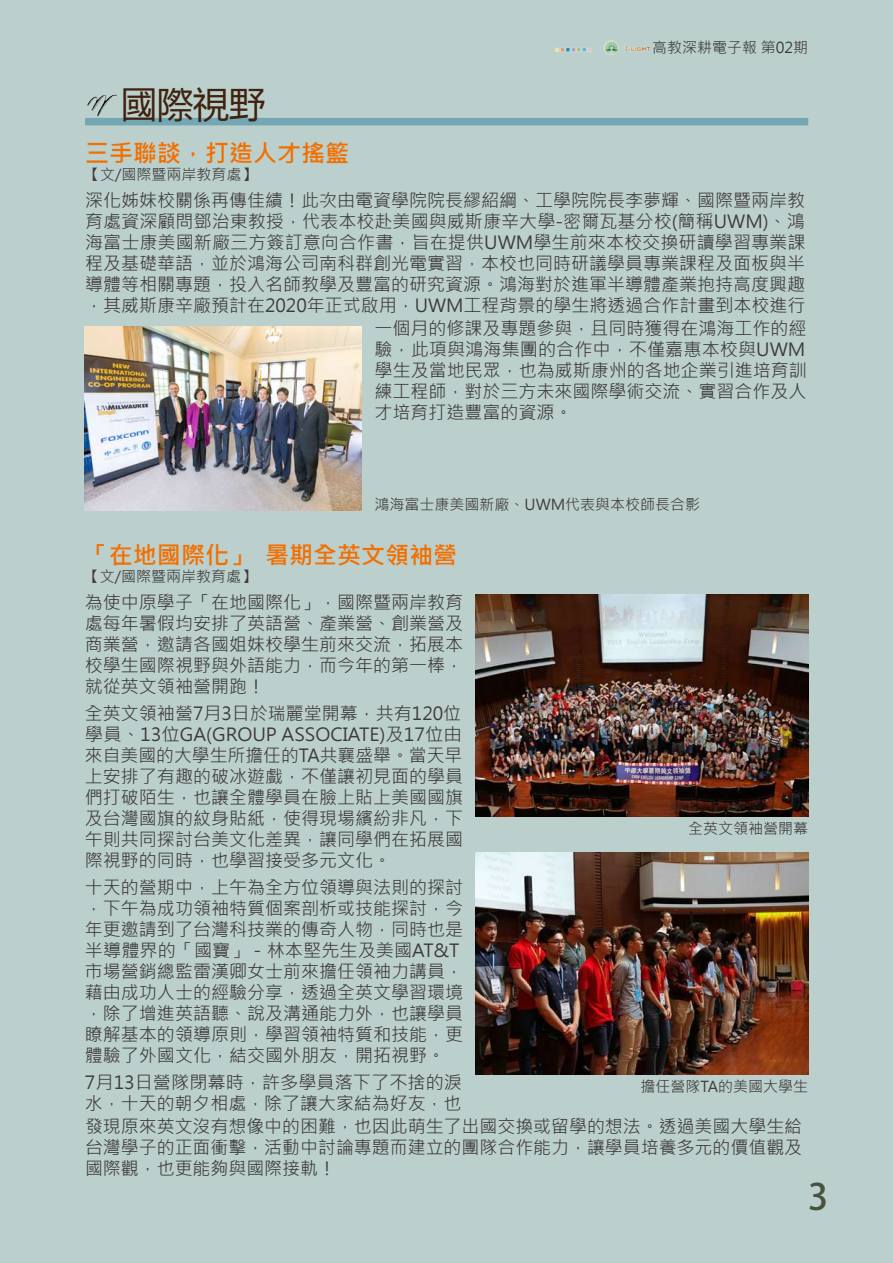
<style>
.page{position:relative;width:893px;height:1263px;background:#bbd0cd}
.page>*{position:absolute;margin:0;border:0;box-sizing:border-box;transform-origin:0 0}
.t1{font:36px "Microsoft Ya Hei";color:#40220f}
.t2{font:700 36px "Adobe Fan Heiti Std";color:rgb(23 28 0/.7)}
.t3{font:700 24px "Microsoft Jheng Hei";color:#f26f00}
.t4{font:18px/21px "Microsoft Jheng Hei";color:#3e3a39;text-align:justify}
.t5{font:15px "Microsoft Jheng Hei";color:#3e3a39}
</style>
<div class="page">
<div style="left:85px;top:118px;width:723px;height:7px;background:#74a7b4"></div>
<img style="left:87px;top:94px;width:31px;height:23px">
<img style="left:475px;top:594px;width:333px;height:222px">
<img style="left:475px;top:852px;width:333px;height:222px">
<img style="left:555px;top:40px;width:95px;height:15px">
<img style="left:85px;top:326px;width:277px;height:185px">
<p class="t5" style="left:652px;top:38px;width:158px">高教深耕電子報 第02期</p>
<h1 class="t1" style="left:85px;top:80px;width:181px">　國際視野</h1>
<h2 class="t3" style="left:85px;top:138px;width:265px">三手聯談，打造人才搖籃</h2>
<p class="t5" style="left:85px;top:165px;width:173px">【文/國際暨兩岸教育處】</p>
<p class="t4" style="left:85px;top:190px;width:722px">深化姊妹校關係再傳佳績！此次由電資學院院長繆紹綱、工學院院長李夢輝、國際暨兩岸教育處資深顧問鄧治東教授，代表本校赴美國與威斯康辛大學-密爾瓦基分校(簡稱UWM)、鴻海富士康美國新廠三方簽訂意向合作書，旨在提供UWM學生前來本校交換研讀學習專業課程及基礎華語，並於鴻海公司南科群創光電實習，本校也同時研議學員專業課程及面板與半導體等相關專題，投入名師教學及豐富的研究資源。鴻海對於進軍半導體產業抱持高度興趣，其威斯康辛廠預計在2020年正式啟用，UWM工程背景的學生將透過合作計畫到本校進行</p>
<p class="t4" style="left:375px;top:318px;width:434px">一個月的修課及專題參與，且同時獲得在鴻海工作的經驗，此項與鴻海集團的合作中，不僅嘉惠本校與UWM學生及當地民眾，也為威斯康州的各地企業引進培育訓練工程師，對於三方未來國際學術交流、實習合作及人才培育打造豐富的資源。</p>
<p class="t5" style="left:375px;top:495px;width:327px">鴻海富士康美國新廠、UWM代表與本校師長合影</p>
<h2 class="t3" style="left:85px;top:540px;width:373px">「在地國際化」 暑期全英文領袖營</h2>
<p class="t5" style="left:85px;top:567px;width:173px">【文/國際暨兩岸教育處】</p>
<p class="t4" style="left:85px;top:592px;width:379px">為使中原學子「在地國際化」，國際暨兩岸教育處每年暑假均安排了英語營、產業營、創業營及商業營，邀請各國姐妹校學生前來交流，拓展本校學生國際視野與外語能力，而今年的第一棒，就從英文領袖營開跑！</p>
<p class="t4" style="left:85px;top:703px;width:379px">全英文領袖營7月3日於瑞麗堂開幕，共有120位學員、13位GA(GROUP ASSOCIATE)及17位由來自美國的大學生所擔任的TA共襄盛舉。當天早上安排了有趣的破冰遊戲，不僅讓初見面的學員們打破陌生，也讓全體學員在臉上貼上美國國旗及台灣國旗的紋身貼紙，使得現場繽紛非凡，下午則共同探討台美文化差異，讓同學們在拓展國際視野的同時，也學習接受多元文化。</p>
<p class="t4" style="left:85px;top:877px;width:379px;text-align:left">十天的營期中，上午為全方位領導與法則的探討，下午為成功領袖特質個案剖析或技能探討，今年更邀請到了台灣科技業的傳奇人物，同時也是半導體界的「國寶」－林本堅先生及美國AT&amp;T市場營銷總監雷漢卿女士前來擔任領袖力講員，藉由成功人士的經驗分享，透過全英文學習環境，除了增進英語聽、說及溝通能力外，也讓學員瞭解基本的領導原則，學習領袖特質和技能，更體驗了外國文化，結交國外朋友，開拓視野。</p>
<p class="t4" style="left:85px;top:1072px;width:379px">7月13日營隊閉幕時，許多學員落下了不捨的淚水，十天的朝夕相處，除了讓大家結為好友，也</p>
<p class="t5" style="left:688px;top:819px;width:121px">全英文領袖營開幕</p>
<p class="t5" style="left:640px;top:1077px;width:169px">擔任營隊TA的美國大學生</p>
<p class="t4" style="left:85px;top:1116px;width:719px">發現原來英文沒有想像中的困難，也因此萌生了出國交換或留學的想法。透過美國大學生給台灣學子的正面衝擊，活動中討論專題而建立的團隊合作能力，讓學員培養多元的價值觀及國際觀，也更能夠與國際接軌！</p>
<h1 class="t2" style="left:808px;top:1175px;width:22px">3</h1>
</div>
